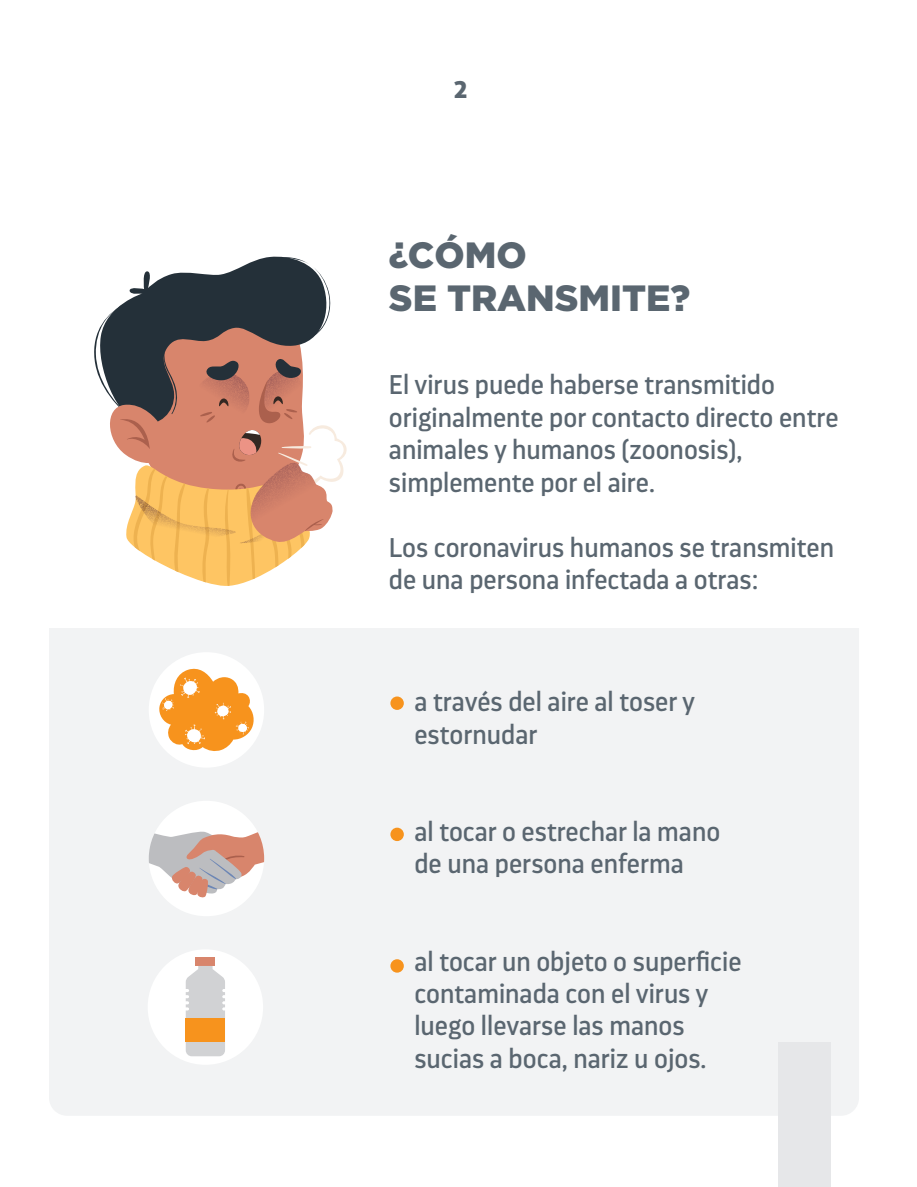
<style>
.page{position:relative;width:917px;height:1187px;background:#fff}
.page>*{position:absolute;margin:0;border:0;box-sizing:border-box;transform-origin:0 0}
.t1{font:900 36.45px/43.8px "Gotham";color:#5a6670}
.t2{font:27px/32.4px "Darwin Pro";color:#5a6670}
.t3{font:900 24px "Darwin Pro";color:#5a6670}
</style>
<div class="page">
<div style="left:49px;top:40px;width:810px;height:1075px;background:#f2f3f4;border-radius:18px"></div>
<div style="left:25px;top:33px;width:855px;height:594px;background:#fff"></div>
<div style="left:778px;top:1041px;width:52px;height:145px;background:#e6e7e9"></div>
<div style="left:390px;top:696px;width:14px;height:13px;background:#f7931d;border-radius:50%"></div>
<div style="left:390px;top:827px;width:14px;height:14px;background:#f7931d;border-radius:50%"></div>
<div style="left:390px;top:959px;width:14px;height:13px;background:#f7931d;border-radius:50%"></div>
<svg style="left:94px;top:256px;width:253px;height:330px"></svg>
<div style="left:149px;top:800px;width:115px;height:116px;background:#fff;border-radius:50%"></div>
<svg style="left:149px;top:831px;width:115px;height:67px"></svg>
<div style="left:149px;top:652px;width:115px;height:115px;background:#fff;border-radius:50%"></div>
<svg style="left:159px;top:668px;width:95px;height:83px"></svg>
<div style="left:148px;top:949px;width:115px;height:115px;background:#fff;border-radius:50%"></div>
<div style="left:196px;top:957px;width:19px;height:8px;background:#d8856c"></div>
<svg style="left:186px;top:965px;width:39px;height:91px;background:#d6d5d5"></svg>
<div style="left:186px;top:1018px;width:39px;height:23px;background:#f7931d"></div>
<p class="t3" style="left:454px;top:73px;width:15px">2</p>
<h1 class="t1" style="left:389px;top:232px;width:303px">¿CÓMO<br>SE TRANSMITE?</h1>
<p class="t2" style="left:389px;top:368px;width:451px">El virus puede haberse transmitido originalmente por contacto directo entre animales y humanos (zoonosis), simplemente por el aire.</p>
<p class="t2" style="left:389px;top:530px;width:447px">Los coronavirus humanos se transmiten de una persona infectada a otras:</p>
<p class="t2" style="left:414px;top:685px;width:282px">a través del aire al toser y estornudar</p>
<p class="t2" style="left:414px;top:814px;width:307px">al tocar o estrechar la mano de una persona enferma</p>
<p class="t2" style="left:414px;top:944px;width:328px">al tocar un objeto o superficie contaminada con el virus y luego llevarse las manos sucias a boca, nariz u ojos.</p>
</div>
